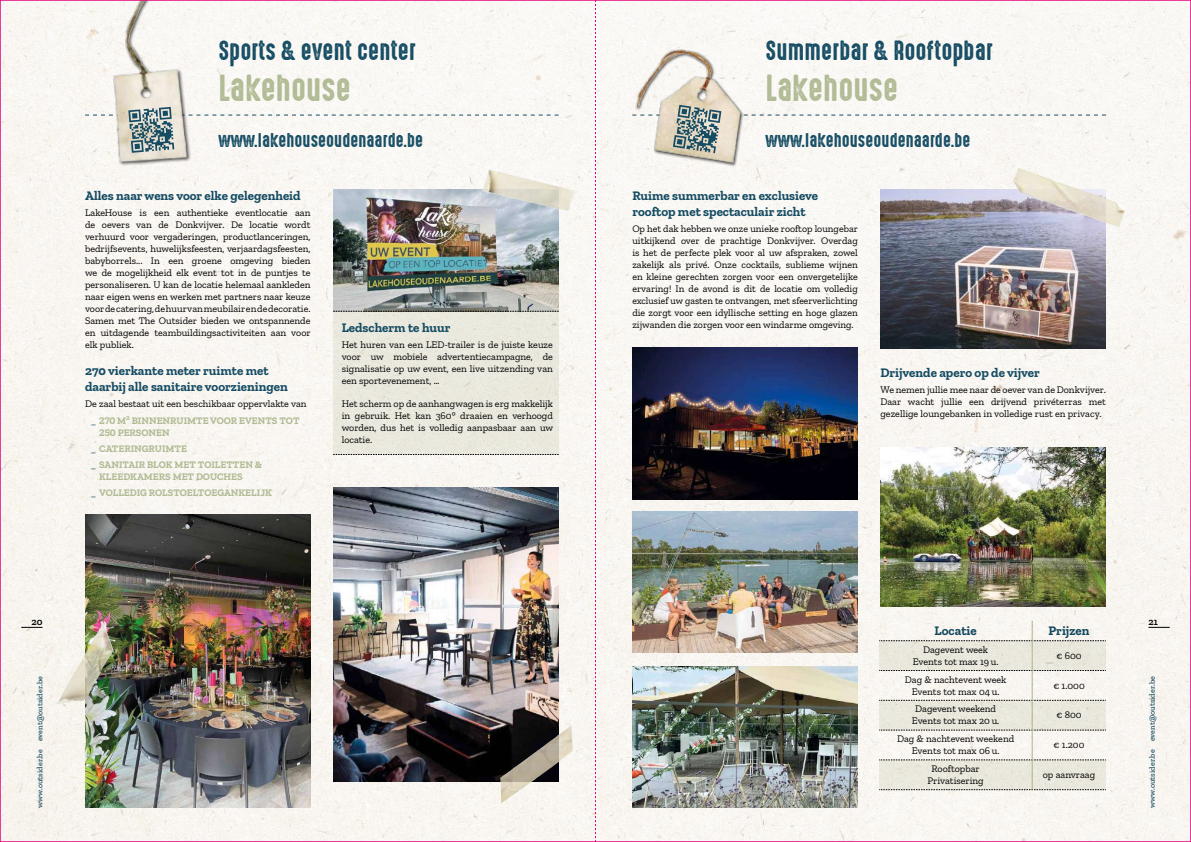
<style>
.page{position:relative;width:1191px;height:842px;background:#fff}
.page>*{position:absolute;margin:0;border:0;box-sizing:border-box;transform-origin:0 0}
.t1{font:34px "High Voltage Rough";color:#b1bb95}
.t2{font:25px "High Voltage Rough";color:#154c63}
.t3{font:18px "High Voltage Rough";color:#154c63}
.t4{font:700 13px/15.6px "Zilla Slab";color:#154c63}
.t5{font:10px/12px "Zilla Slab";color:#000;text-align:center}
.t6{font:700 10px/16.2px "Zilla Slab";color:#b1bb95}
.t7{font:600 10px "Zilla Slab";color:#000}
.t8{font:500 8px "Zilla Slab";color:#154c63}
.s1{color:#154c63}
.s2{font-weight:700;color:#b1bb95}
.s3{font-weight:400;color:#154c63}
</style>
<div class="page">
<div style="left:2px;top:2px;width:1187px;height:838px;background:#f9f7f3"></div>
<img style="left:333px;top:190px;width:225px;height:121px">
<img style="left:85px;top:514px;width:225px;height:294px">
<img style="left:333px;top:488px;width:225px;height:293px">
<img style="left:632px;top:347px;width:225px;height:152px">
<img style="left:632px;top:511px;width:225px;height:142px">
<img style="left:632px;top:666px;width:225px;height:142px">
<img style="left:880px;top:190px;width:226px;height:159px">
<img style="left:880px;top:447px;width:226px;height:159px">
<img style="left:104px;top:2px;width:86px;height:164px">
<svg style="left:85px;top:107px;width:473px;height:46px"></svg>
<div style="left:333px;top:311px;width:225px;height:144px;background:#eae9de"></div>
<svg style="left:333px;top:311px;width:225px;height:1px"></svg>
<svg style="left:333px;top:454px;width:225px;height:1px"></svg>
<img style="left:482px;top:169px;width:78px;height:41px">
<img style="left:626px;top:44px;width:126px;height:121px">
<svg style="left:632px;top:105px;width:474px;height:48px"></svg>
<img style="left:525px;top:728px;width:42px;height:31px">
<img style="left:1013px;top:171px;width:56px;height:39px">
<img style="left:81px;top:626px;width:20px;height:36px">
<svg style="left:879px;top:620px;width:227px;height:170px"></svg>
<svg style="left:21px;top:627px;width:22px;height:1px"></svg>
<svg style="left:1148px;top:627px;width:21px;height:1px"></svg>
<svg style="left:595px;top:0;width:1px;height:842px"></svg>
<h2 class="t2" style="left:218px;top:37px;width:199px">Sports &amp; event center</h2>
<h1 class="t1" style="left:218px;top:70px;width:134px">Lakehouse</h1>
<h2 class="t2" style="left:765px;top:37px;width:229px">Summerbar &amp; Rooftopbar</h2>
<h1 class="t1" style="left:765px;top:70px;width:134px">Lakehouse</h1>
<h3 class="t3" style="left:218px;top:130px;width:206px">www.lakehouseoudenaarde.be</h3>
<h3 class="t3" style="left:765px;top:130px;width:206px">www.lakehouseoudenaarde.be</h3>
<h3 class="t4" style="left:85px;top:188px;width:217px">Alles naar wens voor elke gelegenheid</h3>
<p class="t5" style="left:85px;top:207px;width:227px;text-align:justify">LakeHouse is een authentieke eventlocatie aan de oevers van de Donkvijver. De locatie wordt verhuurd voor vergaderingen, productlanceringen, bedrijfsevents, huwelijksfeesten, verjaardagsfeesten, babyborrels... In een groene omgeving bieden we de mogelijkheid elk event tot in de puntjes te personaliseren. U kan de locatie helemaal aankleden naar eigen wens en werken met partners naar keuze voor de catering, de huur van meubilair en de decoratie.<br>Samen met The Outsider bieden we ontspannende en uitdagende teambuildingsactiviteiten aan voor elk publiek.</p>
<h3 class="t4" style="left:85px;top:363px;width:204px">270 vierkante meter ruimte met daarbij alle sanitaire voorzieningen</h3>
<p class="t5" style="left:85px;top:396px;width:223px;line-height:16.2px">De zaal bestaat uit een beschikbaar oppervlakte van <span class="s1">_</span> <span class="s2">270 M² BINNENRUIMTE VOOR EVENTS TOT</span></p>
<p class="t6" style="left:91px;top:424px;width:173px;text-indent:8px">250 PERSONEN<br><span class="s3">_</span> CATERINGRUIMTE<br><span class="s3">_</span> SANITAIR BLOK MET TOILETTEN &amp;</p>
<p class="t6" style="left:91px;top:469px;width:183px;text-indent:8px">KLEEDKAMERS MET DOUCHES<br><span class="s3">_</span> VOLLEDIG ROLSTOELTOEGANKELIJK</p>
<h3 class="t4" style="left:632px;top:188px;width:187px">Ruime summerbar en exclusieve rooftop met spectaculair zicht</h3>
<p class="t5" style="left:632px;top:223px;width:227px;text-align:justify">Op het dak hebben we onze unieke rooftop loungebar uitkijkend over de prachtige Donkvijver. Overdag is het de perfecte plek voor al uw afspraken, zowel zakelijk als privé. Onze cocktails, sublieme wijnen en kleine gerechten zorgen voor een onvergetelijke ervaring! In de avond is dit de locatie om volledig exclusief uw gasten te ontvangen, met sfeerverlichting die zorgt voor een idyllische setting en hoge glazen</p>
<h3 class="t4" style="left:342px;top:319px;width:110px">Ledscherm te huur</h3>
<p class="t5" style="left:632px;top:319px;width:223px">zijwanden die zorgen voor een windarme omgeving.</p>
<p class="t5" style="left:342px;top:339px;width:213px;text-align:justify">Het huren van een LED-trailer is de juiste keuze voor uw mobiele advertentiecampagne, de signalisatie op uw event, een live uitzending van een sportevenement, …</p>
<p class="t5" style="left:342px;top:398px;width:213px;text-align:justify">Het scherm op de aanhangwagen is erg makkelijk in gebruik. Het kan 360° draaien en verhoogd worden, dus het is volledig aanpasbaar aan uw locatie.</p>
<h3 class="t4" style="left:880px;top:365px;width:161px">Drijvende apero op de vijver</h3>
<p class="t5" style="left:880px;top:384px;width:227px;text-align:justify">We nemen jullie mee naar de oever van de Donkvijver.<br>Daar wacht jullie een drijvend privéterras met gezellige loungebanken in volledige rust en privacy.</p>
<p class="t7" style="left:31px;top:616px;width:13px">20</p>
<p class="t7" style="left:1148px;top:616px;width:11px">21</p>
<h3 class="t4" style="left:934px;top:623px;width:44px">Locatie</h3>
<h3 class="t4" style="left:1048px;top:623px;width:43px">Prijzen</h3>
<p class="t5" style="left:912px;top:644px;width:87px">Dagevent week<br>Events tot max 19 u.</p>
<p class="t5" style="left:1056px;top:650px;width:27px">€ 600</p>
<p class="t5" style="left:905px;top:673px;width:103px">Dag &amp; nachtevent week<br>Events tot max 04 u.</p>
<p class="t5" style="left:1053px;top:679px;width:33px">€ 1.000</p>
<p class="t5" style="left:912px;top:703px;width:89px">Dagevent weekend<br>Events tot max 20 u.</p>
<p class="t5" style="left:1056px;top:709px;width:27px">€ 800</p>
<p class="t5" style="left:897px;top:733px;width:119px">Dag &amp; nachtevent weekend<br>Events tot max 06 u.</p>
<p class="t5" style="left:1053px;top:739px;width:32px">€ 1.200</p>
<p class="t5" style="left:927px;top:763px;width:58px">Rooftopbar<br>Privatisering</p>
<p class="t5" style="left:1042px;top:769px;width:54px">op aanvraag</p>
<p class="t8" style="left:35px;top:808px;width:133px;rotate:-90deg">www.outsider.be event@outsider.be</p>
<p class="t8" style="left:1147px;top:808px;width:133px;rotate:-90deg">www.outsider.be event@outsider.be</p>
</div>
